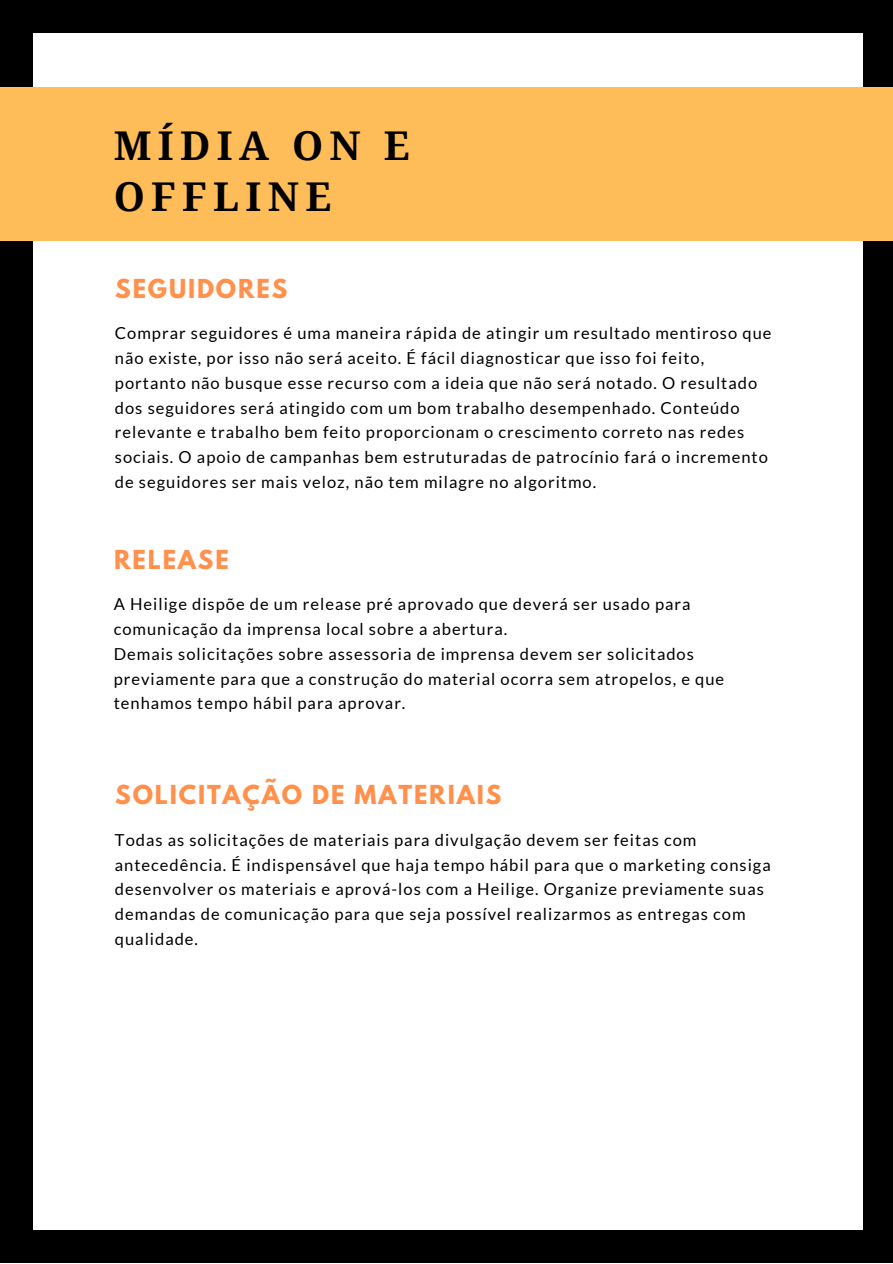
<style>
.page{position:relative;width:893px;height:1264px;background:#fff}
.page>*{position:absolute;margin:0;border:0;box-sizing:border-box;transform-origin:0 0}
.t1{font:700 39.6px/50.6px "Droid Serif";letter-spacing:.16em;color:#000}
.t2{font:700 23.1px "League Spartan";letter-spacing:.08em;color:#ff914d}
.t3{font:16.5px/24.8px "Lato";letter-spacing:.06em;color:#000}
</style>
<div class="page">
<div style="left:0;top:0;width:892px;height:1262px;background:#000"></div>
<div style="left:34px;top:33px;width:828px;height:1196px;background:#fff"></div>
<div style="left:0;top:87px;width:892px;height:153px;background:#ffbd59"></div>
<h1 class="t1" style="left:114px;top:121px;width:297px">MÍDIA ON E<br>OFFLINE</h1>
<h2 class="t2" style="left:115px;top:277px;width:174px">SEGUIDORES</h2>
<p class="t3" style="left:115px;top:320px;width:658px">Comprar seguidores é uma maneira rápida de atingir um resultado mentiroso que não existe, por isso não será aceito. É fácil diagnosticar que isso foi feito, portanto não busque esse recurso com a ideia que não será notado. O resultado dos seguidores será atingido com um bom trabalho desempenhado. Conteúdo relevante e trabalho bem feito proporcionam o crescimento correto nas redes sociais. O apoio de campanhas bem estruturadas de patrocínio fará o incremento de seguidores ser mais veloz, não tem milagre no algoritmo.</p>
<h2 class="t2" style="left:114px;top:548px;width:116px">RELEASE</h2>
<p class="t3" style="left:114px;top:591px;width:612px">A Heilige dispõe de um release pré aprovado que deverá ser usado para comunicação da imprensa local sobre a abertura.<br>Demais solicitações sobre assessoria de imprensa devem ser solicitados previamente para que a construção do material ocorra sem atropelos, e que tenhamos tempo hábil para aprovar.</p>
<h2 class="t2" style="left:115px;top:783px;width:387px">SOLICITAÇÃO DE MATERIAIS</h2>
<p class="t3" style="left:115px;top:827px;width:657px">Todas as solicitações de materiais para divulgação devem ser feitas com antecedência. É indispensável que haja tempo hábil para que o marketing consiga desenvolver os materiais e aprová-los com a Heilige. Organize previamente suas demandas de comunicação para que seja possível realizarmos as entregas com qualidade.</p>
</div>
